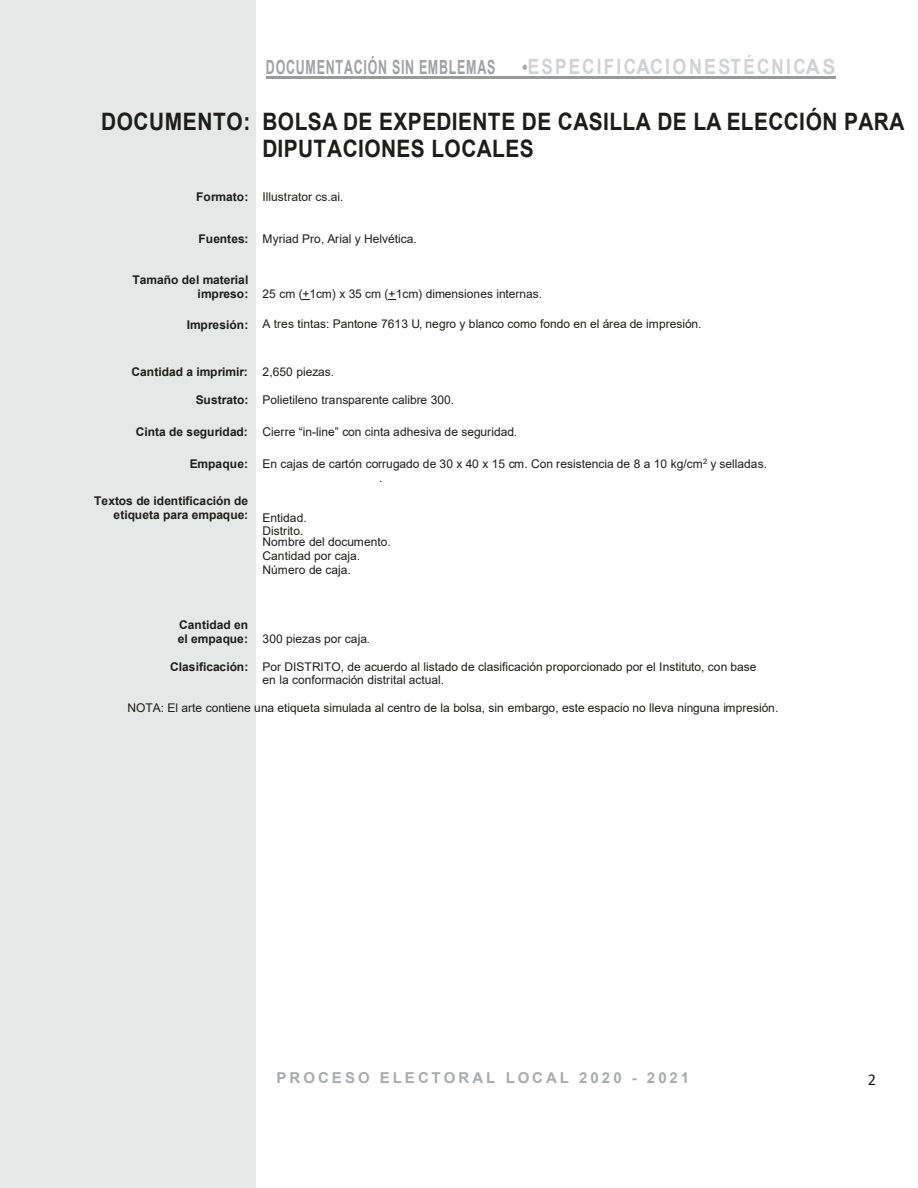
<style>
.page{position:relative;width:918px;height:1188px;background:#fff}
.page>*{position:absolute;margin:0;border:0;box-sizing:border-box;transform-origin:0 0}
.t1{font:700 24px/27.5px "Arial";letter-spacing:.015em;color:#1d1d1b;scale:.87 1}
.t2{font:700 21px "Arial";letter-spacing:.13em;color:#d1d2d4;scale:.81 1}
.t3{font:700 19.5px "Arial";letter-spacing:.055em;color:#9fa1a3;scale:.64 1}
.t4{font:16.5px "Calibri";color:#1d1d1b}
.t5{font:700 15px "Arial";letter-spacing:.2em;color:#a9aaad}
.t6{font:12px/13.5px "Arial";letter-spacing:.005em;color:#1d1d1b}
.t7{font:700 12px/14px "Arial";letter-spacing:.005em;color:#1d1d1b}
.s1{font-size:19.5px;color:#a9aaad}
.s2{font-weight:700}
.s3{font-weight:400}
</style>
<div class="page">
<div style="left:0;top:0;width:256px;height:1188px;background:#e6e7e7"></div>
<hr style="left:266px;top:76px;width:569px;height:2px;background:#97999b">
<h3 class="t3" style="left:266px;top:53px;width:360px">DOCUMENTACIÓN SIN EMBLEMAS</h3>
<h2 class="t2" style="left:522px;top:52px;width:388px"><span class="s1">•</span>ESPECIFICACIONESTÉCNICAS</h2>
<h1 class="t1" style="left:263px;top:108px;width:739px">BOLSA DE EXPEDIENTE DE CASILLA DE LA ELECCIÓN PARA<br>DIPUTACIONES LOCALES</h1>
<p class="t6" style="left:196px;top:190px;width:149px"><span class="s2">Formato:</span> Illustrator cs.ai.</p>
<p class="t6" style="left:198px;top:232px;width:220px"><span class="s2">Fuentes:</span> Myriad Pro, Arial y Helvética.</p>
<p class="t6" style="left:198px;top:273px;width:346px;text-indent:-65px"><span class="s2">Tamaño del material<br>impreso:</span> 25 cm (+1cm) x 35 cm (+1cm) dimensiones internas.</p>
<p class="t6" style="left:187px;top:317px;width:516px"><span class="s2">Impresión:</span> A tres tintas: Pantone 7613 U, negro y blanco como fondo en el área de impresión.</p>
<p class="t7" style="left:132px;top:365px;width:204px">Cantidad a imprimir: <span class="s3">2,650 piezas.</span></p>
<p class="t6" style="left:196px;top:393px;width:260px"><span class="s2">Sustrato:</span> Polietileno transparente calibre 300.</p>
<p class="t6" style="left:136px;top:425px;width:383px"><span class="s2">Cinta de seguridad:</span> Cierre “in-line” con cinta adhesiva de seguridad.</p>
<p class="t6" style="left:379px;top:457px;width:389px;text-indent:-190px"><span class="s2">Empaque:</span> En cajas de cartón corrugado de 30 x 40 x 15 cm. Con resistencia de 8 a 10 kg/cm<sup>2</sup> y selladas. .</p>
<p class="t7" style="left:114px;top:494px;width:195px;text-indent:-20px">Textos de identificación de<br>etiqueta para empaque: <span class="s3">Entidad.</span></p>
<p class="t6" style="left:263px;top:525px;width:130px;line-height:11.2px">Distrito.<br>Nombre del documento.</p>
<p class="t6" style="left:263px;top:549px;width:99px;line-height:14px">Cantidad por caja.<br>Número de caja.</p>
<h1 class="t1" style="left:101px;top:108px;width:173px">DOCUMENTO:</h1>
<p class="t7" style="left:178px;top:618px;width:194px">Cantidad en<br>el empaque: <span class="s3">300 piezas por caja.</span></p>
<p class="t6" style="left:263px;top:660px;width:496px;text-indent:-92px"><span class="s2">Clasificación:</span> Por DISTRITO, de acuerdo al listado de clasificación proporcionado por el Instituto, con base en la conformación distrital actual.</p>
<p class="t6" style="left:127px;top:701px;width:652px">NOTA: El arte contiene una etiqueta simulada al centro de la bolsa, sin embargo, este espacio no lleva ninguna impresión.</p>
<p class="t5" style="left:276px;top:1067px;width:414px">PROCESO ELECTORAL LOCAL 2020 - 2021</p>
<h3 class="t4" style="left:868px;top:1068px;width:10px">2</h3>
</div>
